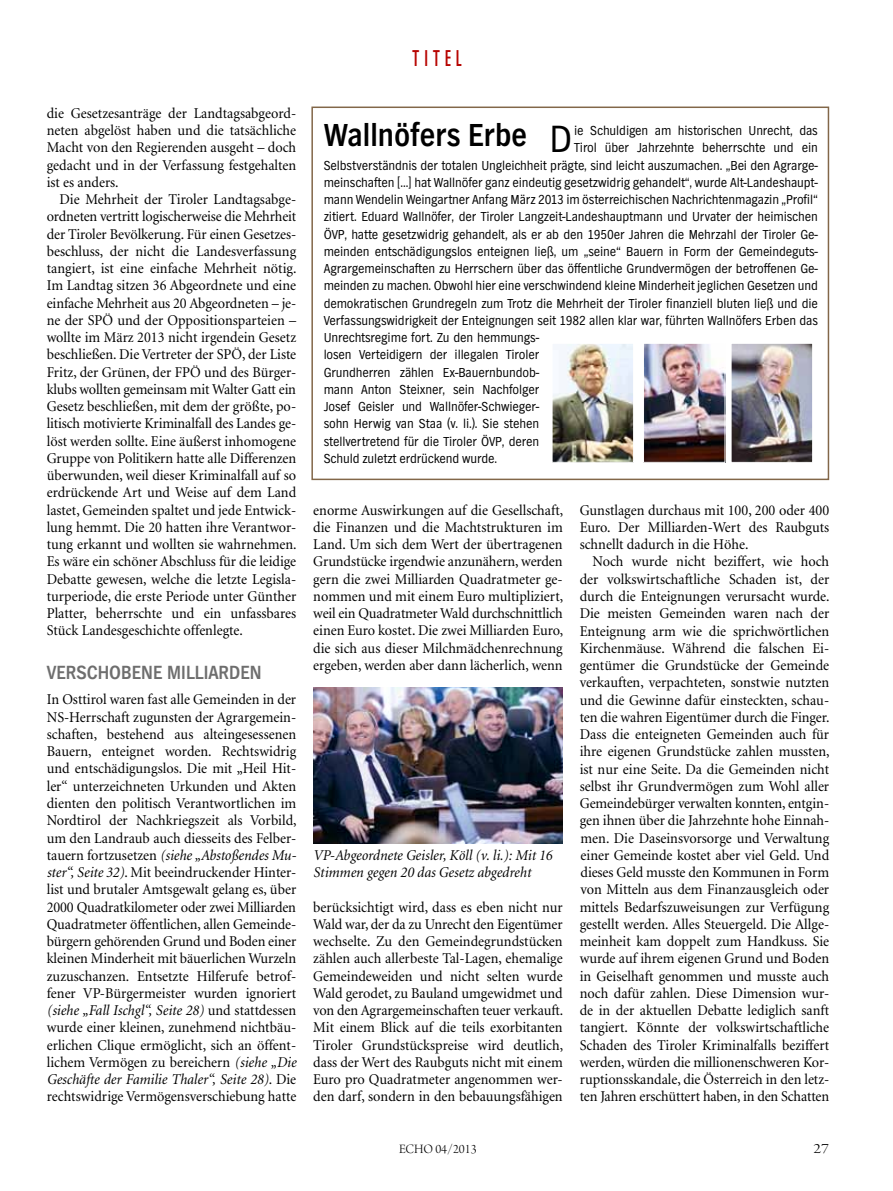
<style>
.page{position:relative;width:893px;height:1191px;background:#fff}
.page>*{position:absolute;margin:0;border:0;box-sizing:border-box;transform-origin:0 0}
.t1{font:39.3px "TV Nord EF";color:#000;scale:.95 1}
.t2{font:700 33px "TV Nord EF";color:#000;scale:.91 1}
.t3{font:700 condensed 21.6px "DIN Neuzeit Grotesk";color:#b70502;scale:.83 1}
.t4{font:700 19.8px "TV Nord EF";color:#6e6e6e;scale:.91 1}
.t5{font:15px/17.2px "Minion";color:#000;text-align:justify;scale:.95 1}
.t6{font:italic 15px/17.2px "Minion";color:#000;scale:.95 1}
.t7{font:15px "Arno Pro Light Display";color:#000;scale:1.2 1}
.t8{font:13.5px "TV Nord EF";letter-spacing:-.01em;color:#000;scale:.95 1}
.t9{font:13.5px "Arno Pro Light Display";color:#000}
.s1{font-style:italic}
</style>
<div class="page">
<div style="left:311px;top:106px;width:518px;height:374px;border:2px solid #826749"></div>
<img style="left:645px;top:345px;width:78px;height:115px">
<div style="left:643px;top:343px;width:82px;height:119px;border:1px solid #fff"></div>
<img style="left:733px;top:345px;width:78px;height:115px">
<div style="left:731px;top:343px;width:82px;height:119px;border:1px solid #fff"></div>
<img style="left:554px;top:345px;width:78px;height:115px">
<div style="left:552px;top:343px;width:82px;height:119px;border:1px solid #fff"></div>
<img style="left:313px;top:687px;width:250px;height:156px">
<p class="t5" style="left:47px;top:105px;width:264px">die Gesetzesanträge der Landtagsabgeord&shy;neten abgelöst haben und die tatsächliche Macht von den Regierenden ausgeht – doch gedacht und in der Verfassung festgehalten ist es anders.</p>
<p class="t5" style="left:47px;top:191px;width:265px;text-indent:13px">Die Mehrheit der Tiroler Landtagsabge&shy;ordneten vertritt logischerweise die Mehrheit der Tiroler Bevölkerung. Für einen Gesetzes&shy;beschluss, der nicht die Landesverfassung tangiert, ist eine einfache Mehrheit nötig.<br>Im Landtag sitzen 36 Abgeordnete und eine einfache Mehrheit aus 20 Abgeordneten – je&shy;ne der SPÖ und der Oppositionsparteien – wollte im März 2013 nicht irgendein Gesetz beschließen. Die Vertreter der SPÖ, der Liste Fritz, der Grünen, der FPÖ und des Bürger&shy;klubs wollten gemeinsam mit Walter Gatt ein Gesetz beschließen, mit dem der größte, po&shy;litisch motivierte Kriminalfall des Landes ge&shy;löst werden sollte. Eine äußerst inhomogene Gruppe von Politikern hatte alle Differenzen überwunden, weil dieser Kriminalfall auf so erdrückende Art und Weise auf dem Land lastet, Gemeinden spaltet und jede Entwick&shy;lung hemmt. Die 20 hatten ihre Verantwor&shy;tung erkannt und wollten sie wahrnehmen.<br>Es wäre ein schöner Abschluss für die leidige Debatte gewesen, welche die letzte Legisla&shy;turperiode, die erste Periode unter Günther Platter, beherrschte und ein unfassbares Stück Landesgeschichte offenlegte.</p>
<h3 class="t4" style="left:47px;top:661px;width:238px">VERSCHOBENE MILLIARDEN</h3>
<p class="t5" style="left:47px;top:691px;width:265px">In Osttirol waren fast alle Gemeinden in der NS-Herrschaft zugunsten der Agrargemein&shy;schaften, bestehend aus alteingesessenen Bauern, enteignet worden. Rechtswidrig und entschädigungslos. Die mit „Heil Hit&shy;ler“ unterzeichneten Urkunden und Akten dienten den politisch Verantwortlichen im Nordtirol der Nachkriegszeit als Vorbild, um den Landraub auch diesseits des Felber&shy;tauern fortzusetzen <span class="s1">(siehe „Abstoßendes Mu&shy;ster“, Seite 32)</span>. Mit beeindruckender Hinter&shy;list und brutaler Amtsgewalt gelang es, über 2000 Quadratkilometer oder zwei Milliarden Quadratmeter öffentlichen, allen Gemeinde&shy;bürgern gehörenden Grund und Boden einer kleinen Minderheit mit bäuerlichen Wurzeln zuzuschanzen. Entsetzte Hilferufe betrof&shy;fener VP-Bürgermeister wurden ignoriert <span class="s1">(siehe „Fall Ischgl“, Seite 28)</span> und stattdessen wurde einer kleinen, zunehmend nichtbäu&shy;erlichen Clique ermöglicht, sich an öffent&shy;lichem Vermögen zu bereichern <span class="s1">(siehe „Die Geschäfte der Familie Thaler“, Seite 28)</span>. Die rechtswidrige Vermögensverschiebung hatte</p>
<h3 class="t3" style="left:412px;top:46px;width:61px">Tit el</h3>
<h2 class="t2" style="left:324px;top:117px;width:225px">Wallnöfers Erbe</h2>
<h1 class="t1" style="left:550px;top:118px;width:26px">D</h1>
<p class="t8" style="left:574px;top:123px;width:258px">ie Schuldigen am historischen Unrecht, das</p>
<p class="t8" style="left:574px;top:140px;width:258px">Tirol über Jahrzehnte beherrschte und ein</p>
<p class="t8" style="left:324px;top:158px;width:522px">Selbstverständnis der totalen Ungleichheit prägte, sind leicht auszumachen. „Bei den Agrarge-</p>
<p class="t8" style="left:324px;top:175px;width:522px">meinschaften [...] hat Wallnöfer ganz eindeutig gesetzwidrig gehandelt“, wurde Alt-Landeshaupt-</p>
<p class="t8" style="left:324px;top:192px;width:522px">mann Wendelin Weingartner Anfang März 2013 im österreichischen Nachrichtenmagazin „Profil“</p>
<p class="t8" style="left:324px;top:209px;width:522px">zitiert. Eduard Wallnöfer, der Tiroler Langzeit-Landeshauptmann und Urvater der heimischen</p>
<p class="t8" style="left:324px;top:227px;width:522px">ÖVP, hatte gesetzwidrig gehandelt, als er ab den 1950er Jahren die Mehrzahl der Tiroler Ge-</p>
<p class="t8" style="left:324px;top:244px;width:522px">meinden entschädigungslos enteignen ließ, um „seine“ Bauern in Form der Gemeindeguts-</p>
<p class="t8" style="left:324px;top:261px;width:522px">Agrargemeinschaften zu Herrschern über das öffentliche Grundvermögen der betroffenen Ge-</p>
<p class="t8" style="left:324px;top:278px;width:522px">meinden zu machen. Obwohl hier eine verschwindend kleine Minderheit jeglichen Gesetzen und</p>
<p class="t8" style="left:324px;top:296px;width:522px">demokratischen Grundregeln zum Trotz die Mehrheit der Tiroler finanziell bluten ließ und die</p>
<p class="t8" style="left:324px;top:313px;width:522px">Verfassungswidrigkeit der Enteignungen seit 1982 allen klar war, führten Wallnöfers Erben das</p>
<p class="t8" style="left:324px;top:330px;width:228px">Unrechtsregime fort. Zu den hemmungs-</p>
<p class="t8" style="left:324px;top:347px;width:228px">losen Verteidigern der illegalen Tiroler</p>
<p class="t8" style="left:324px;top:365px;width:228px">Grundherren zählen Ex-Bauernbundob-</p>
<p class="t8" style="left:324px;top:382px;width:228px">mann Anton Steixner, sein Nachfolger</p>
<p class="t8" style="left:324px;top:399px;width:228px">Josef Geisler und Wallnöfer-Schwieger-</p>
<p class="t8" style="left:324px;top:416px;width:228px">sohn Herwig van Staa (v. li.). Sie stehen</p>
<p class="t8" style="left:324px;top:434px;width:228px">stellvertretend für die Tiroler ÖVP, deren</p>
<p class="t8" style="left:324px;top:451px;width:184px">Schuld zuletzt erdrückend wurde.</p>
<p class="t5" style="left:313px;top:502px;width:265px">enorme Auswirkungen auf die Gesellschaft, die Finanzen und die Machtstrukturen im Land. Um sich dem Wert der übertragenen Grundstücke irgendwie anzunähern, werden gern die zwei Milliarden Quadratmeter ge&shy;nommen und mit einem Euro multipliziert, weil ein Quadratmeter Wald durchschnittlich einen Euro kostet. Die zwei Milliarden Euro, die sich aus dieser Milchmädchenrechnung ergeben, werden aber dann lächerlich, wenn</p>
<p class="t6" style="left:313px;top:847px;width:253px">VP-Abgeordnete Geisler, Köll (v. li.): Mit 16<br>Stimmen gegen 20 das Gesetz abgedreht</p>
<p class="t5" style="left:313px;top:898px;width:265px">berücksichtigt wird, dass es eben nicht nur Wald war, der da zu Unrecht den Eigentümer wechselte. Zu den Gemeindegrundstücken zählen auch allerbeste Tal-Lagen, ehemalige Gemeindeweiden und nicht selten wurde Wald gerodet, zu Bauland umgewidmet und von den Agrargemeinschaften teuer verkauft.<br>Mit einem Blick auf die teils exorbitanten Tiroler Grundstückspreise wird deutlich, dass der Wert des Raubguts nicht mit einem Euro pro Quadratmeter angenommen wer&shy;den darf, sondern in den bebauungsfähigen</p>
<p class="t5" style="left:580px;top:502px;width:264px">Gunstlagen durchaus mit 100, 200 oder 400<br>Euro. Der Milliarden-Wert des Raubguts schnellt dadurch in die Höhe.</p>
<p class="t5" style="left:580px;top:553px;width:265px;text-indent:13px">Noch wurde nicht beziffert, wie hoch der volkswirtschaftliche Schaden ist, der durch die Enteignungen verursacht wurde.<br>Die meisten Gemeinden waren nach der Enteignung arm wie die sprichwörtlichen Kirchenmäuse. Während die falschen Ei&shy;gentümer die Grundstücke der Gemeinde verkauften, verpachteten, sonstwie nutzten und die Gewinne dafür einsteckten, schau&shy;ten die wahren Eigentümer durch die Finger.<br>Dass die enteigneten Gemeinden auch für ihre eigenen Grundstücke zahlen mussten, ist nur eine Seite. Da die Gemeinden nicht selbst ihr Grundvermögen zum Wohl aller Gemeindebürger verwalten konnten, entgin&shy;gen ihnen über die Jahrzehnte hohe Einnah&shy;men. Die Daseinsvorsorge und Verwaltung einer Gemeinde kostet aber viel Geld. Und dieses Geld musste den Kommunen in Form von Mitteln aus dem Finanzausgleich oder mittels Bedarfszuweisungen zur Verfügung gestellt werden. Alles Steuergeld. Die Allge&shy;meinheit kam doppelt zum Handkuss. Sie wurde auf ihrem eigenen Grund und Boden in Geiselhaft genommen und musste auch noch dafür zahlen. Diese Dimension wur&shy;de in der aktuellen Debatte lediglich sanft tangiert. Könnte der volkswirtschaftliche Schaden des Tiroler Kriminalfalls beziffert werden, würden die millionenschweren Kor&shy;ruptionsskandale, die Österreich in den letz&shy;ten Jahren erschüttert haben, in den Schatten</p>
<p class="t9" style="left:399px;top:1141px;width:79px">ECHO 04/2013</p>
<p class="t7" style="left:813px;top:1140px;width:15px">27</p>
</div>
